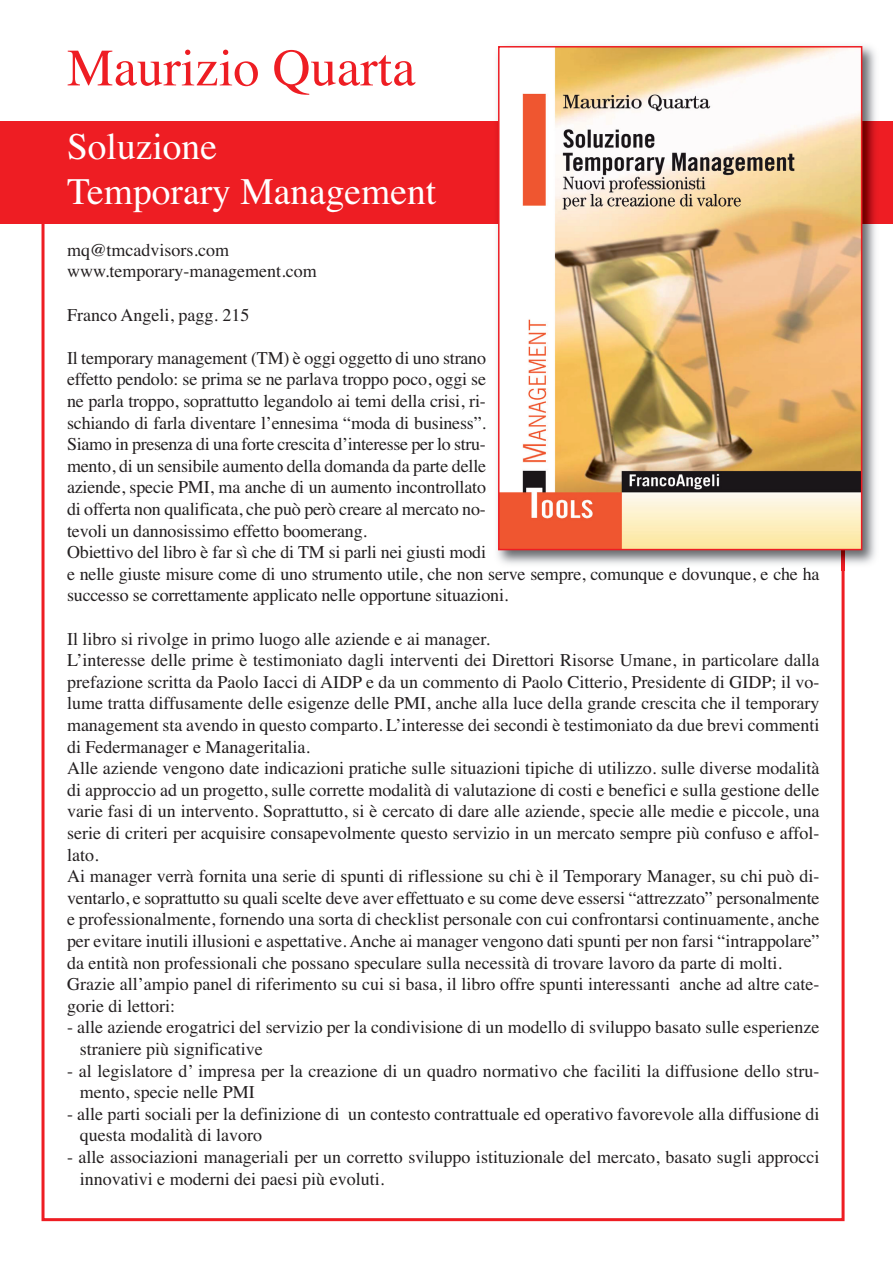
<style>
.page{position:relative;width:893px;height:1263px;background:#fff}
.page>*{position:absolute;margin:0;border:0;box-sizing:border-box;transform-origin:0 0}
.t1{font:52.5px "Times";color:#ee1d23}
.t2{font:37.5px/45px "Times";color:#fff}
.t3{font:18px/21.6px "Times";color:#231f20}
</style>
<div class="page">
<div style="left:0;top:122px;width:893px;height:102px;background:#ee1d23"></div>
<img style="left:492px;top:45px;width:390px;height:525px">
<img style="left:492px;top:224px;width:352px;height:346px">
<img style="left:492px;top:122px;width:390px;height:102px">
<img style="left:501px;top:49px;width:358px;height:498px">
<div style="left:498px;top:46px;width:364px;height:504px;border:2px solid #ee1d23"></div>
<h1 class="t1" style="left:67px;top:49px;width:350px">Maurizio Quarta</h1>
<h2 class="t2" style="left:67px;top:127px;width:371px">Soluzione<br>Temporary Management</h2>
<p class="t3" style="left:67px;top:241px;width:251px">mq@tmcadvisors.com www.temporary-management.com</p>
<p class="t3" style="left:67px;top:305px;width:184px">Franco Angeli, pagg. 215</p>
<p class="t3" style="left:67px;top:349px;width:754px">Il temporary management (TM) è oggi oggetto di uno strano<br>effetto pendolo: se prima se ne parlava troppo poco, oggi se<br>ne parla troppo, soprattutto legandolo ai temi della crisi, ri-<br>schiando di farla diventare l’ennesima “moda di business”.<br>Siamo in presenza di una forte crescita d’interesse per lo stru-<br>mento, di un sensibile aumento della domanda da parte delle<br>aziende, specie PMI, ma anche di un aumento incontrollato<br>di offerta non qualificata, che può però creare al mercato no-<br>tevoli un dannosissimo effetto boomerang.<br>Obiettivo del libro è far sì che di TM si parli nei giusti modi<br>e nelle giuste misure come di uno strumento utile, che non serve sempre, comunque e dovunque, e che ha successo se correttamente applicato nelle opportune situazioni.</p>
<p class="t3" style="left:67px;top:629px;width:754px">Il libro si rivolge in primo luogo alle aziende e ai manager.<br>L’interesse delle prime è testimoniato dagli interventi dei Direttori Risorse Umane, in particolare dalla prefazione scritta da Paolo Iacci di AIDP e da un commento di Paolo Citterio, Presidente di GIDP; il vo&shy;lume tratta diffusamente delle esigenze delle PMI, anche alla luce della grande crescita che il temporary management sta avendo in questo comparto. L’interesse dei secondi è testimoniato da due brevi commenti di Federmanager e Manageritalia.<br>Alle aziende vengono date indicazioni pratiche sulle situazioni tipiche di utilizzo. sulle diverse modalità di approccio ad un progetto, sulle corrette modalità di valutazione di costi e benefici e sulla gestione delle varie fasi di un intervento. Soprattutto, si è cercato di dare alle aziende, specie alle medie e piccole, una serie di criteri per acquisire consapevolmente questo servizio in un mercato sempre più confuso e affol&shy;lato.<br>Ai manager verrà fornita una serie di spunti di riflessione su chi è il Temporary Manager, su chi può di&shy;ventarlo, e soprattutto su quali scelte deve aver effettuato e su come deve essersi “attrezzato” personalmente e professionalmente, fornendo una sorta di checklist personale con cui confrontarsi continuamente, anche per evitare inutili illusioni e aspettative. Anche ai manager vengono dati spunti per non farsi “intrappolare” da entità non professionali che possano speculare sulla necessità di trovare lavoro da parte di molti.<br>Grazie all’ampio panel di riferimento su cui si basa, il libro offre spunti interessanti anche ad altre cate&shy;gorie di lettori:</p>
<p class="t3" style="left:80px;top:1018px;width:741px;text-indent:-13px">- alle aziende erogatrici del servizio per la condivisione di un modello di sviluppo basato sulle esperienze straniere più significative</p>
<p class="t3" style="left:80px;top:1061px;width:741px;text-indent:-13px">- al legislatore d’ impresa per la creazione di un quadro normativo che faciliti la diffusione dello stru&shy;mento, specie nelle PMI</p>
<p class="t3" style="left:80px;top:1105px;width:741px;text-indent:-13px">- alle parti sociali per la definizione di un contesto contrattuale ed operativo favorevole alla diffusione di questa modalità di lavoro</p>
<p class="t3" style="left:80px;top:1148px;width:741px;text-indent:-13px">- alle associazioni manageriali per un corretto sviluppo istituzionale del mercato, basato sugli approcci innovativi e moderni dei paesi più evoluti.</p>
</div>
